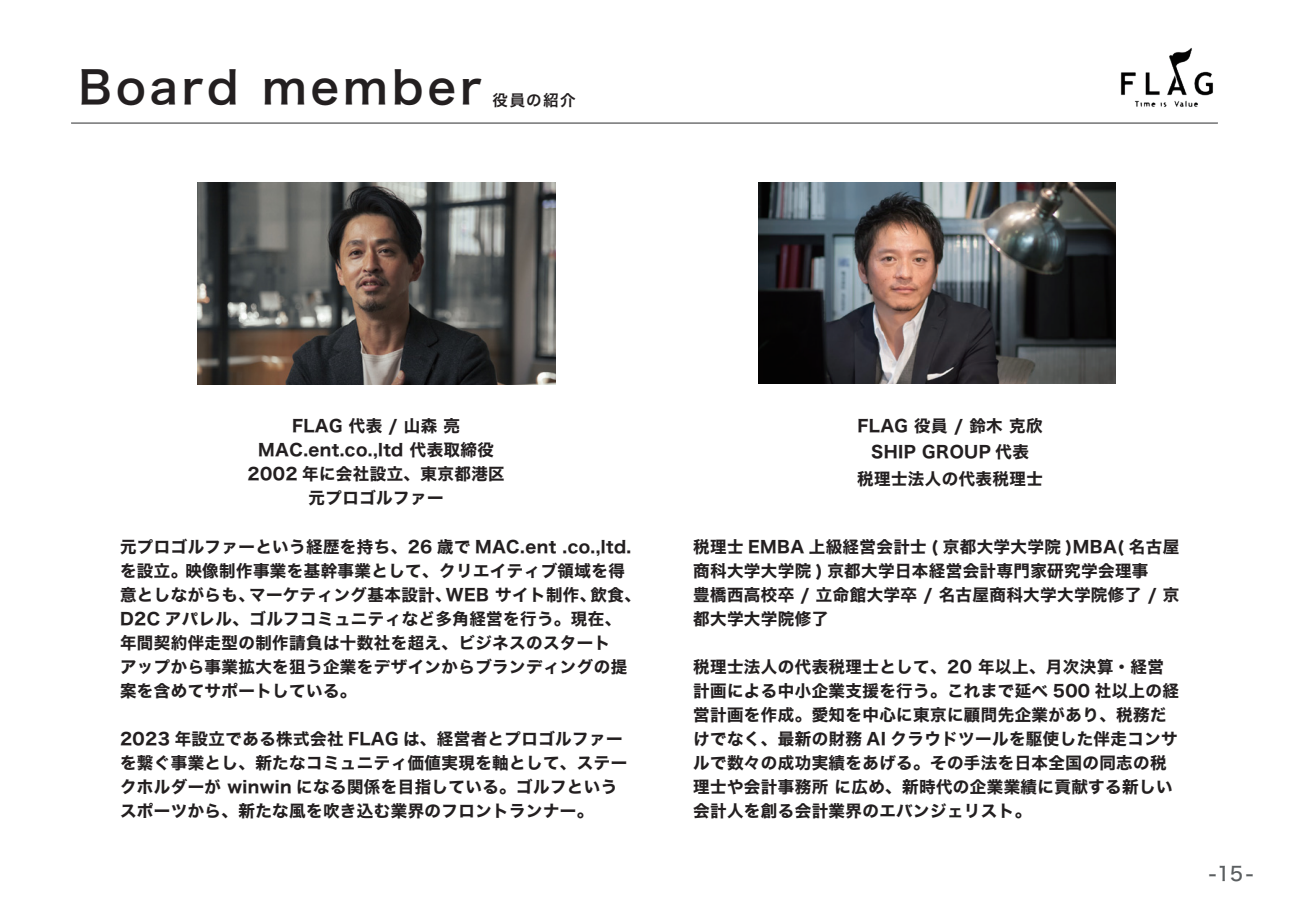
<style>
.page{position:relative;width:1289px;height:919px;background:#fff}
.page>*{position:absolute;margin:0;border:0;box-sizing:border-box;transform-origin:0 0}
.t1{font:44.4px "Hiragino Sans W6";letter-spacing:.09em;color:#231f20}
.t2{font:19.5px "Hiragino Sans W5";color:#5a5e60}
.t3{font:16.5px/24px "Hiragino Sans W7";letter-spacing:.025em;color:#231f20}
.t4{font:15.6px "Hiragino Sans W6";letter-spacing:.095em;color:#231f20}
</style>
<div class="page">
<img style="left:758px;top:183px;width:357px;height:200px">
<hr style="left:71px;top:122px;width:1146px;height:2px;background:#58595b">
<img style="left:1120px;top:48px;width:93px;height:59px">
<img style="left:197px;top:182px;width:358px;height:202px">
<h1 class="t1" style="left:79px;top:47px;width:405px">Board member</h1>
<p class="t4" style="left:492px;top:86px;width:85px">役員の紹介</p>
<p class="t3" style="left:247px;top:414px;width:259px;text-align:center">FLAG 代表 / 山森 亮<br>MAC.ent.co.,ltd 代表取締役<br>2002 年に会社設立、東京都港区元プロゴルファー</p>
<p class="t3" style="left:120px;top:535px;width:522px">元プロゴルファーという経歴を持ち、26 歳で MAC.ent .co.,ltd.を設立。映像制作事業を基幹事業として、クリエイティブ領域を得意としながらも、マーケティング基本設計、WEB サイト制作、飲食、D2C アパレル、ゴルフコミュニティなど多角経営を行う。現在、年間契約伴走型の制作請負は十数社を超え、ビジネスのスタート<br>アップから事業拡大を狙う企業をデザインからブランディングの提案を含めてサポートしている。</p>
<p class="t3" style="left:120px;top:727px;width:508px">2023 年設立である株式会社 FLAG は、経営者とプロゴルファーを繋ぐ事業とし、新たなコミュニティ価値実現を軸として、ステークホルダーが winwin になる関係を目指している。ゴルフというスポーツから、新たな風を吹き込む業界のフロントランナー。</p>
<p class="t3" style="left:857px;top:413px;width:187px;line-height:26.5px;text-align:center">FLAG 役員 / 鈴木 克欣<br>SHIP GROUP 代表<br>税理士法人の代表税理士</p>
<p class="t3" style="left:693px;top:535px;width:488px">税理士 EMBA 上級経営会計士 ( 京都大学大学院 )MBA( 名古屋商科大学大学院 ) 京都大学日本経営会計専門家研究学会理事<br>豊橋西高校卒 / 立命館大学卒 / 名古屋商科大学大学院修了 / 京都大学大学院修了</p>
<p class="t3" style="left:693px;top:655px;width:487px">税理士法人の代表税理士として、20 年以上、月次決算・経営計画による中小企業支援を行う。これまで延べ 500 社以上の経営計画を作成。愛知を中心に東京に顧問先企業があり、税務だけでなく、最新の財務 AI クラウドツールを駆使した伴走コンサルで数々の成功実績をあげる。その手法を日本全国の同志の税理士や会計事務所 に広め、新時代の企業業績に貢献する新しい会計人を創る会計業界のエバンジェリスト。</p>
<p class="t2" style="left:1208px;top:855px;width:46px">-15-</p>
</div>
